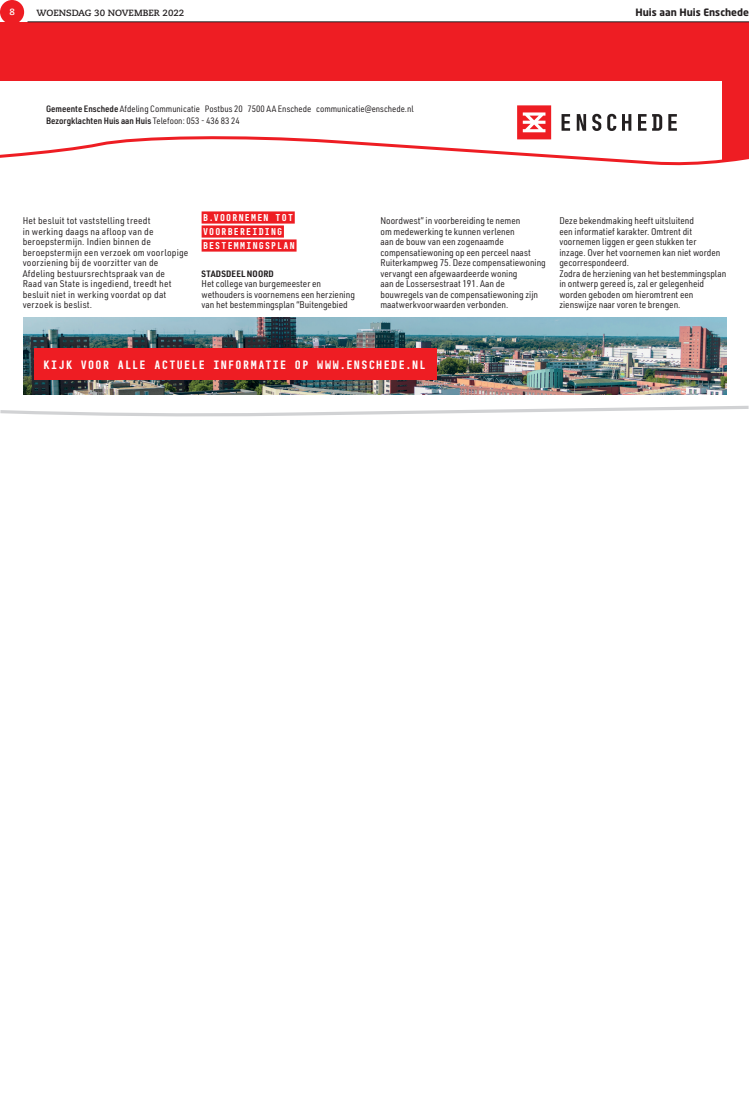
<style>
.page{position:relative;width:749px;height:1106px;background:#fff}
.page>*{position:absolute;margin:0;border:0;box-sizing:border-box;transform-origin:0 0}
.t1{font:700 11px "BC Sklonar";letter-spacing:.12em;color:#fff}
.t2{font:700 10px "Neo Sans Std";color:#231f20}
.t3{font:9.5px/10.5px "URWDIN Semi Cond";color:#231f20}
.t4{font:9.5px/10.5px "URWDIN Semi Cond";letter-spacing:.02em;color:#231f20}
.t5{font:9px/12px "URWDIN Semi Cond";color:#231f20}
.t6{font:700 9px/14px "BC Sklonar";letter-spacing:.135em;color:#fff}
.t7{font:700 9px "Caecilia LT Std";color:#231f20}
.t8{font:700 9px "URWDIN Semi Cond";letter-spacing:.015em;color:#231f20}
.t9{font:700 9px "Caecilia LT Std";color:#fff}
.s1{font-weight:600}
</style>
<div class="page">
<svg style="left:0;top:22px;width:748px;height:144px"></svg>
<div style="left:0;top:0;width:24px;height:24px;background:#ee1d23;border-radius:50%"></div>
<hr style="left:27px;top:22px;width:721px;height:1px;background:#231f20">
<div style="left:201px;top:211px;width:94px;height:13px;background:#ee1d23"></div>
<div style="left:201px;top:225px;width:83px;height:13px;background:#ee1d23"></div>
<div style="left:201px;top:239px;width:95px;height:13px;background:#ee1d23"></div>
<img style="left:23px;top:317px;width:703px;height:77px">
<div style="left:34px;top:349px;width:403px;height:31px;background:#ee1d23"></div>
<svg style="left:0;top:405px;width:748px;height:10px"></svg>
<p class="t9" style="left:9px;top:7px;width:7px">8</p>
<p class="t7" style="left:37px;top:7px;width:149px">WOENSDAG 30 NOVEMBER 2022</p>
<p class="t2" style="left:635px;top:6px;width:115px">Huis aan Huis Enschede</p>
<p class="t5" style="left:46px;top:103px;width:369px"><span class="s1">Gemeente Enschede</span> Afdeling Communicatie Postbus 20 7500 AA Enschede communicatie@enschede.nl<br><span class="s1">Bezorgklachten Huis aan Huis</span> Telefoon: 053 - 436 83 24</p>
<p class="t4" style="left:23px;top:215px;width:167px">Het besluit tot vaststelling treedt<br>in werking daags na afloop van de beroepstermijn. Indien binnen de beroepstermijn een verzoek om voorlopige voorziening bij de voorzitter van de Afdeling bestuursrechtspraak van de<br>Raad van State is ingediend, treedt het besluit niet in werking voordat op dat verzoek is beslist.</p>
<p class="t6" style="left:203px;top:210px;width:93px">B.VOORNEMEN TOT<br>VOORBEREIDING<br>BESTEMMINGSPLAN</p>
<p class="t8" style="left:201px;top:267px;width:74px">STADSDEEL NOORD</p>
<p class="t3" style="left:201px;top:278px;width:155px">Het college van burgemeester en wethouders is voornemens een herziening van het bestemmingsplan “Buitengebied</p>
<p class="t3" style="left:380px;top:215px;width:167px">Noordwest” in voorbereiding te nemen<br>om medewerking te kunnen verlenen<br>aan de bouw van een zogenaamde compensatiewoning op een perceel naast Ruiterkampweg 75. Deze compensatiewoning vervangt een afgewaardeerde woning<br>aan de Lossersestraat 191. Aan de bouwregels van de compensatiewoning zijn maatwerkvoorwaarden verbonden.</p>
<p class="t3" style="left:559px;top:215px;width:168px">Deze bekendmaking heeft uitsluitend<br>een informatief karakter. Omtrent dit voornemen liggen er geen stukken ter<br>inzage. Over het voornemen kan niet worden gecorrespondeerd.<br>Zodra de herziening van het bestemmingsplan in ontwerp gereed is, zal er gelegenheid worden geboden om hieromtrent een zienswijze naar voren te brengen.</p>
<p class="t1" style="left:44px;top:358px;width:383px">KIJK VOOR ALLE ACTUELE INFORMATIE OP WWW.ENSCHEDE.NL</p>
</div>
